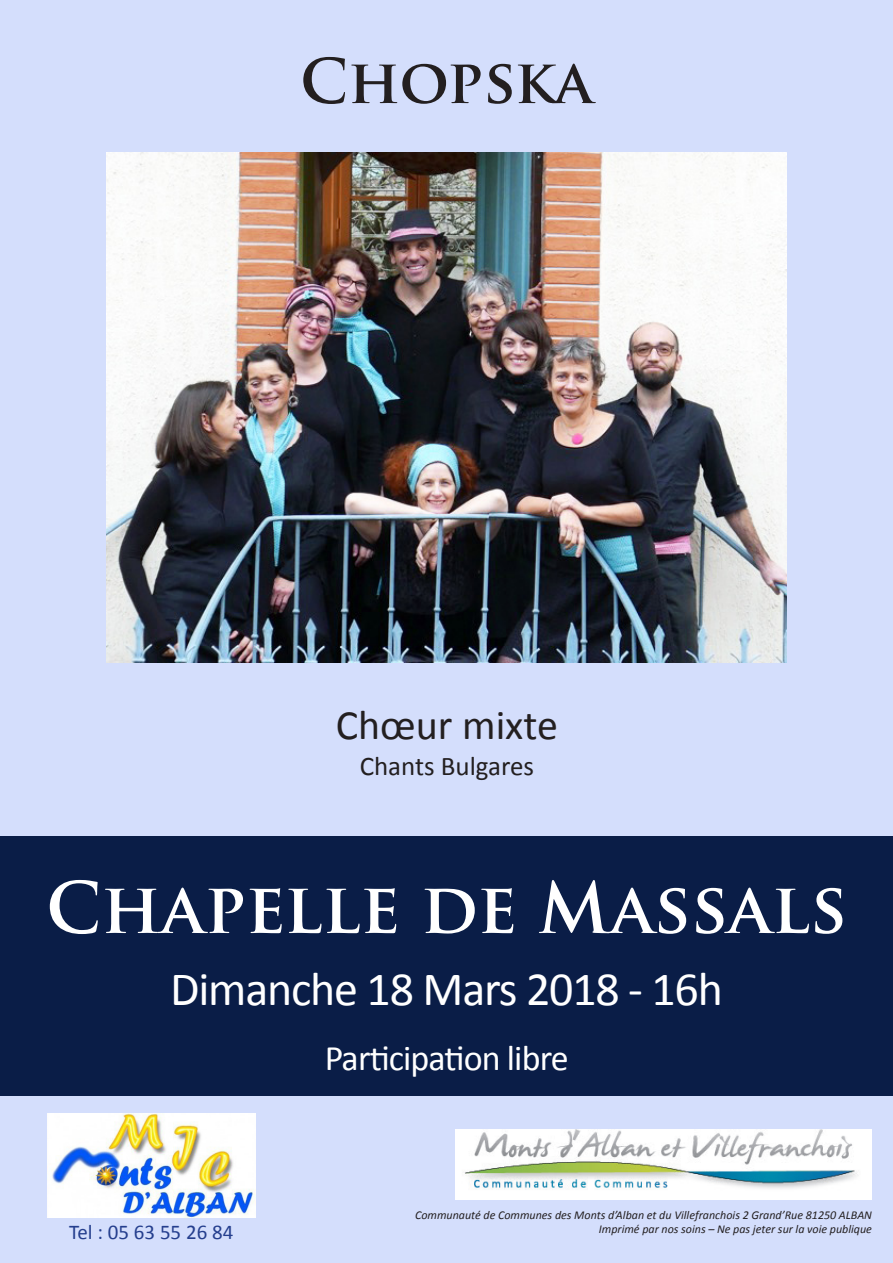
<style>
.page{position:relative;width:893px;height:1263px;background:#d4defc}
.page>*{position:absolute;margin:0;border:0;box-sizing:border-box;transform-origin:0 0}
.t1{font:700 69px "Trajan Pro";color:#fff}
.t2{font:700 60px "Trajan Pro";letter-spacing:-.01em;color:#231f20}
.t3{font:48px "Calibri";letter-spacing:-.025em;color:#fff}
.t4{font:42px "Calibri";color:#231f20}
.t5{font:36px "Calibri";letter-spacing:-.025em;color:#fff}
.t6{font:27px "Calibri";color:#231f20}
.t7{font:21px "Calibri";color:#253f8e}
.t8{font:italic 12px "Calibri";color:#231f20}
</style>
<div class="page">
<div style="left:0;top:837px;width:893px;height:259px;background:#0a1d47"></div>
<img style="left:47px;top:1113px;width:208px;height:105px">
<img style="left:455px;top:1130px;width:417px;height:69px">
<img style="left:106px;top:152px;width:680px;height:510px">
<p class="t2" style="left:300px;top:44px;width:294px">Chopska</p>
<p class="t4" style="left:336px;top:695px;width:224px">Chœur mixte</p>
<p class="t6" style="left:360px;top:747px;width:176px">Chants Bulgares</p>
<p class="t1" style="left:46px;top:865px;width:802px">Chapelle de Massals</p>
<p class="t3" style="left:170px;top:956px;width:554px">Dimanche 18 Mars 2018 - 16h</p>
<p class="t7" style="left:69px;top:1217px;width:166px">Tel : 05 63 55 26 84</p>
<p class="t5" style="left:325px;top:1033px;width:246px">Participation libre</p>
<p class="t8" style="left:415px;top:1206px;width:458px">Communauté de Communes des Monts d’Alban et du Villefranchois 2 Grand’Rue 81250 ALBAN</p>
<p class="t8" style="left:599px;top:1221px;width:275px">Imprimé par nos soins – Ne pas jeter sur la voie publique</p>
</div>
